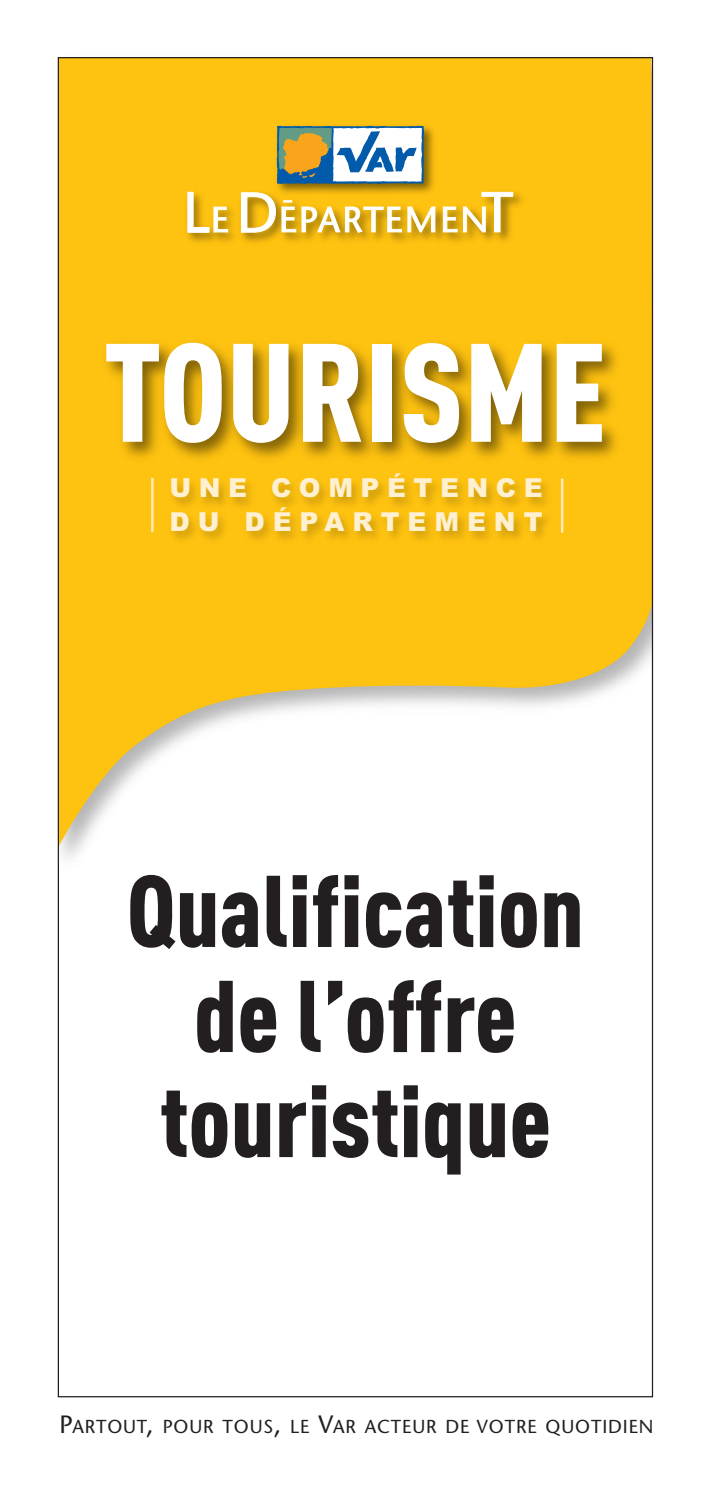
<style>
.page{position:relative;width:710px;height:1494px;background:#fff}
.page>*{position:absolute;margin:0;border:0;box-sizing:border-box;transform-origin:0 0}
.t1{font:900 137.5px "DIN Cond";color:#fff}
.t2{font:900 100px/105px "DIN Cond";color:#231f20;text-align:center}
.t3{font:900 26.25px/34.5px "Arial";letter-spacing:.29em;color:#fef0d0}
.t4{font:18.75px "Stone Sans";letter-spacing:.045em;color:#231f20}
.s1{font-size:25px}
</style>
<div class="page">
<svg style="left:60px;top:59px;width:591px;height:791px;fill:#fec210"></svg>
<img style="left:176px;top:110px;width:365px;height:150px">
<svg style="left:443px;top:192px;width:70px;height:40px"></svg>
<svg style="left:241px;top:192px;width:194px;height:41px"></svg>
<svg style="left:187px;top:192px;width:41px;height:40px"></svg>
<svg style="left:277px;top:126px;width:147px;height:58px"></svg>
<img style="left:60px;top:307px;width:591px;height:441px">
<img style="left:60px;top:465px;width:591px;height:176px">
<hr style="left:151px;top:478px;width:3px;height:54px;background:#feeaba">
<hr style="left:561px;top:478px;width:2px;height:54px;background:#feeaba">
<h1 class="t1" style="left:104px;top:344px;width:504px">TOURISME</h1>
<h3 class="t3" style="left:169px;top:470px;width:375px">UNE COMPÉTENCE<br>DU DÉPARTEMENT</h3>
<h2 class="t2" style="left:127px;top:867px;width:459px">Qualification de l’offre touristique</h2>
<p class="t4" style="left:59px;top:1419px;width:596px"><span class="s1">P</span>ARTOUT<span class="s1">,</span> POUR TOUS<span class="s1">,</span> LE <span class="s1">V</span>AR ACTEUR DE VOTRE QUOTIDIEN</p>
</div>
